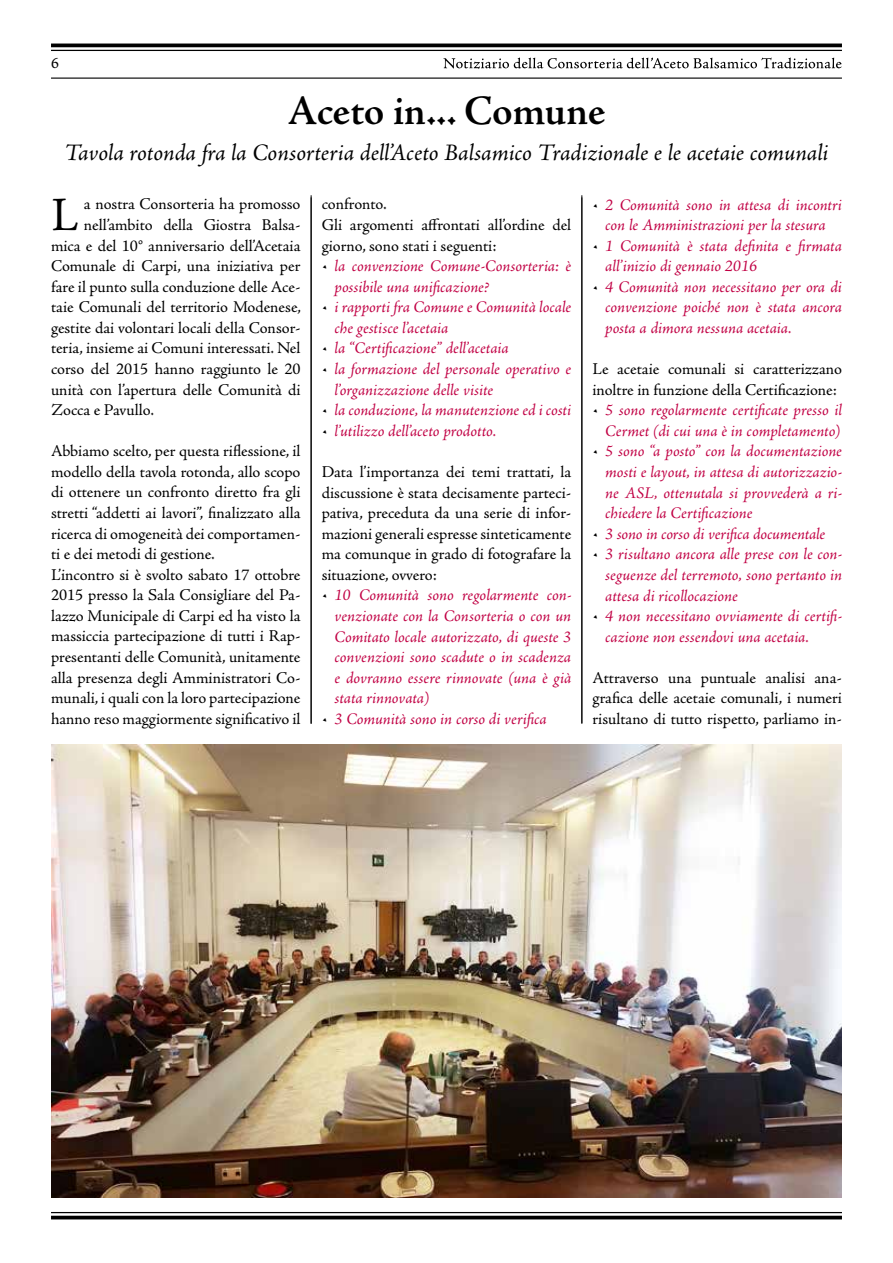
<style>
.page{position:relative;width:893px;height:1263px;background:#fff}
.page>*{position:absolute;margin:0;border:0;box-sizing:border-box;transform-origin:0 0}
.t1{font:48px "Adobe Jenson Pro";color:#000}
.t2{font:600 42px "Adobe Jenson Pro";letter-spacing:-.005em;color:#000}
.t3{font:italic 24px "Adobe Jenson Pro";letter-spacing:-.005em;color:#000}
.t4{font:16.5px/20.5px "Adobe Jenson Pro";color:#000}
.t5{font:italic 16.5px/20.5px "Adobe Jenson Pro";letter-spacing:-.005em;color:#c10044}
.t6{font:15px "Adobe Jenson Pro Capt";color:#000}
.s1{color:#000}
</style>
<div class="page">
<hr style="left:51px;top:1212px;width:791px;height:1px;background:#000">
<hr style="left:51px;top:1216px;width:791px;height:3px;background:#000">
<svg style="left:443px;top:58px;width:399px;height:11px"></svg>
<hr style="left:51px;top:78px;width:791px;height:1px;background:#000">
<hr style="left:51px;top:44px;width:791px;height:3px;background:#000">
<hr style="left:51px;top:50px;width:791px;height:1px;background:#000">
<hr style="left:581px;top:195px;width:1px;height:528px;background:#000">
<hr style="left:311px;top:195px;width:1px;height:529px;background:#000">
<img style="left:51px;top:744px;width:791px;height:453px">
<p class="t6" style="left:51px;top:55px;width:9px">6</p>
<h2 class="t2" style="left:287px;top:87px;width:320px">Aceto in... Comune</h2>
<h3 class="t3" style="left:65px;top:139px;width:765px">Tavola rotonda fra la Consorteria dell’Aceto Balsamico Tradizionale e le acetaie comunali</h3>
<h1 class="t1" style="left:51px;top:188px;width:29px">L</h1>
<p class="t4" style="left:84px;top:194px;width:218px">a nostra Consorteria ha promosso</p>
<p class="t4" style="left:84px;top:215px;width:218px">nell’ambito della Giostra Balsa-</p>
<p class="t4" style="left:51px;top:235px;width:251px">mica e del 10° anniversario dell’Acetaia</p>
<p class="t4" style="left:51px;top:256px;width:251px">Comunale di Carpi, una iniziativa per</p>
<p class="t4" style="left:51px;top:276px;width:251px">fare il punto sulla conduzione delle Ace-</p>
<p class="t4" style="left:51px;top:297px;width:251px">taie Comunali del territorio Modenese,</p>
<p class="t4" style="left:51px;top:318px;width:251px">gestite dai volontari locali della Consor-</p>
<p class="t4" style="left:51px;top:338px;width:251px">teria, insieme ai Comuni interessati. Nel</p>
<p class="t4" style="left:51px;top:359px;width:251px">corso del 2015 hanno raggiunto le 20</p>
<p class="t4" style="left:51px;top:379px;width:251px">unità con l’apertura delle Comunità di</p>
<p class="t4" style="left:51px;top:400px;width:104px">Zocca e Pavullo.</p>
<p class="t4" style="left:51px;top:441px;width:251px">Abbiamo scelto, per questa riflessione, il modello della tavola rotonda, allo scopo di ottenere un confronto diretto fra gli stretti “addetti ai lavori”, finalizzato alla ricerca di omogeneità dei comportamen&shy;ti e dei metodi di gestione.<br>L’incontro si è svolto sabato 17 ottobre 2015 presso la Sala Consigliare del Pa&shy;lazzo Municipale di Carpi ed ha visto la massiccia partecipazione di tutti i Rap&shy;presentanti delle Comunità, unitamente alla presenza degli Amministratori Co&shy;munali, i quali con la loro partecipazione hanno reso maggiormente significativo il</p>
<p class="t4" style="left:322px;top:194px;width:251px">confronto.<br>Gli argomenti affrontati all’ordine del giorno, sono stati i seguenti:</p>
<p class="t5" style="left:335px;top:257px;width:238px;text-indent:-13px"><span class="s1">•</span> la convenzione Comune-Consorteria: è possibile una unificazione?</p>
<p class="t5" style="left:335px;top:298px;width:238px;text-indent:-13px"><span class="s1">•</span> i rapporti fra Comune e Comunità locale che gestisce l’acetaia</p>
<p class="t5" style="left:322px;top:339px;width:188px"><span class="s1">•</span> la “Certificazione” dell’acetaia</p>
<p class="t5" style="left:335px;top:360px;width:238px;text-indent:-13px"><span class="s1">•</span> la formazione del personale operativo e l’organizzazione delle visite</p>
<p class="t5" style="left:322px;top:401px;width:251px"><span class="s1">•</span> la conduzione, la manutenzione ed i costi</p>
<p class="t5" style="left:322px;top:421px;width:176px"><span class="s1">•</span> l’utilizzo dell’aceto prodotto.</p>
<p class="t4" style="left:322px;top:462px;width:251px;text-align:justify">Data l’importanza dei temi trattati, la discussione è stata decisamente parteci&shy;pativa, preceduta da una serie di infor&shy;mazioni generali espresse sinteticamente ma comunque in grado di fotografare la situazione, ovvero:</p>
<p class="t5" style="left:335px;top:586px;width:238px;text-align:justify;text-indent:-13px"><span class="s1">•</span> 10 Comunità sono regolarmente con&shy;venzionate con la Consorteria o con un Comitato locale autorizzato, di queste 3 convenzioni sono scadute o in scadenza e dovranno essere rinnovate (una è già stata rinnovata)</p>
<p class="t5" style="left:322px;top:709px;width:227px"><span class="s1">•</span> 3 Comunità sono in corso di verifica</p>
<p class="t5" style="left:592px;top:195px;width:251px;text-align:center"><span class="s1">•</span> 2 Comunità sono in attesa di incontri con le Amministrazioni per la stesura</p>
<p class="t5" style="left:605px;top:236px;width:238px;text-indent:-13px"><span class="s1">•</span> 1 Comunità è stata definita e firmata all’inizio di gennaio 2016</p>
<p class="t5" style="left:605px;top:277px;width:238px;text-align:justify;text-indent:-13px"><span class="s1">•</span> 4 Comunità non necessitano per ora di convenzione poiché non è stata ancora posta a dimora nessuna acetaia.</p>
<p class="t4" style="left:592px;top:359px;width:251px">Le acetaie comunali si caratterizzano inoltre in funzione della Certificazione:</p>
<p class="t5" style="left:592px;top:401px;width:251px;text-align:right"><span class="s1">•</span> 5 sono regolarmente certificate presso il<br>Cermet (di cui una è in completamento)</p>
<p class="t5" style="left:605px;top:442px;width:238px;text-align:justify;text-indent:-13px"><span class="s1">•</span> 5 sono “a posto” con la documentazione mosti e layout, in attesa di autorizzazio&shy;ne ASL, ottenutala si provvederà a ri&shy;chiedere la Certificazione</p>
<p class="t5" style="left:592px;top:524px;width:234px"><span class="s1">•</span> 3 sono in corso di verifica documentale</p>
<p class="t5" style="left:605px;top:545px;width:238px;text-align:justify;text-indent:-13px"><span class="s1">•</span> 3 risultano ancora alle prese con le con&shy;seguenze del terremoto, sono pertanto in attesa di ricollocazione</p>
<p class="t5" style="left:605px;top:607px;width:238px;text-indent:-13px"><span class="s1">•</span> 4 non necessitano ovviamente di certifi&shy;cazione non essendovi una acetaia.</p>
<p class="t4" style="left:592px;top:668px;width:251px;text-align:justify">Attraverso una puntuale analisi ana&shy;grafica delle acetaie comunali, i numeri risultano di tutto rispetto, parliamo in-</p>
</div>
